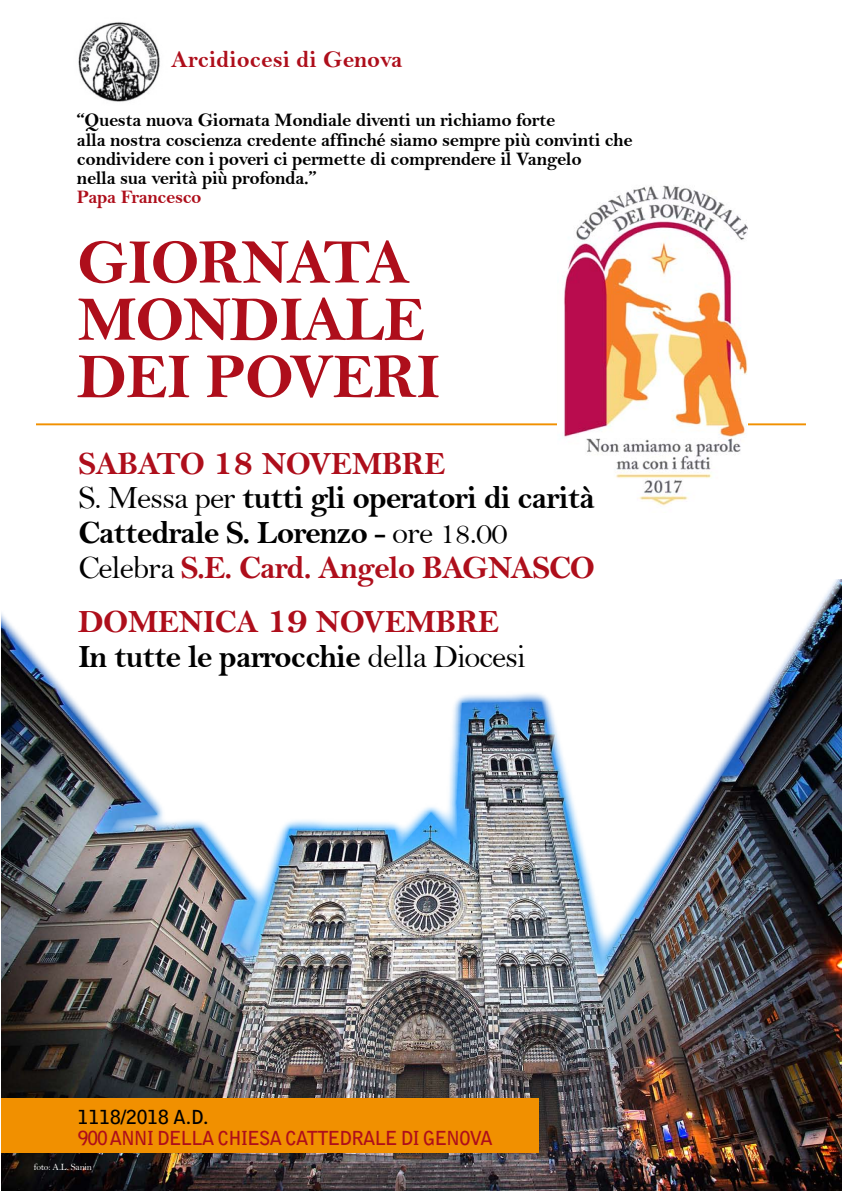
<style>
.page{position:relative;width:842px;height:1191px;background:#fff}
.page>*{position:absolute;margin:0;border:0;box-sizing:border-box;transform-origin:0 0}
.t1{font:63.5px/57.1px "Bell MT Bold";letter-spacing:-.02em;color:#ae0e1b}
.t2{font:32.7px/34.6px "Bell MT Bold";letter-spacing:-.03em;color:#000}
.t3{font:24px "Bell MT Bold";color:#ae0e1b}
.t4{font:19.2px/19.2px "Bell MT Bold";letter-spacing:-.02em;color:#000}
.t5{font:700 19.2px "Bell Gothic Std";letter-spacing:-.06em;color:#ae0e1b}
.t6{font:700 19.2px "Bell Gothic Std";color:#000}
.t7{font:19.2px "Bell MT Bold";letter-spacing:-.02em;color:#ae0e1b}
.t8{font:9.6px "Bell";letter-spacing:-.02em;color:#fff}
.s1{color:#ae0e1b}
.s2{font-size:40.4px;color:#ae0e1b}
.s3{font-family:"Bell"}
</style>
<div class="page">
<img style="left:1px;top:965px;width:840px;height:226px">
<div style="left:1px;top:1098px;width:537px;height:54px;background:#f19000"></div>
<img style="left:1px;top:579px;width:841px;height:386px">
<img style="left:78px;top:22px;width:82px;height:80px">
<hr style="left:36px;top:423px;width:770px;height:2px;background:#f19000">
<img style="left:558px;top:185px;width:190px;height:321px">
<p class="t3" style="left:171px;top:45px;width:233px">Arcidiocesi di Genova</p>
<p class="t4" style="left:77px;top:110px;width:557px">“Questa nuova Giornata Mondiale diventi un richiamo forte<br>alla nostra coscienza credente affinché siamo sempre più convinti che condividere con i poveri ci permette di comprendere il Vangelo<br>nella sua verità più profonda.”</p>
<p class="t7" style="left:77px;top:186px;width:126px">Papa Francesco</p>
<h1 class="t1" style="left:77px;top:233px;width:365px">g iornata mondiale dei poveri</h1>
<h2 class="t2" style="left:78px;top:446px;width:518px"><span class="s1">sabato</span> <span class="s2">18</span> <span class="s1">novembre<br></span><span class="s3">S. Messa per</span> tutti gli operatori di carità<br>Cattedrale S. Lorenzo <span class="s3">- ore 18.00<br>Celebra</span> <span class="s1">S.E. Card. Angelo BAGNASCO</span></h2>
<h2 class="t2" style="left:78px;top:604px;width:449px"><span class="s1">domenica</span> <span class="s2">19</span> <span class="s1">novembre<br></span>In tutte le parrocchie <span class="s3">della Diocesi</span></h2>
<p class="t6" style="left:78px;top:1105px;width:132px">1118/2018 A.D.</p>
<p class="t5" style="left:78px;top:1126px;width:415px">900 ANNI DELLA CHIESA CATTEDRALE DI GENOVA</p>
<p class="t8" style="left:34px;top:1161px;width:60px">foto: A.L. Sanin</p>
</div>
